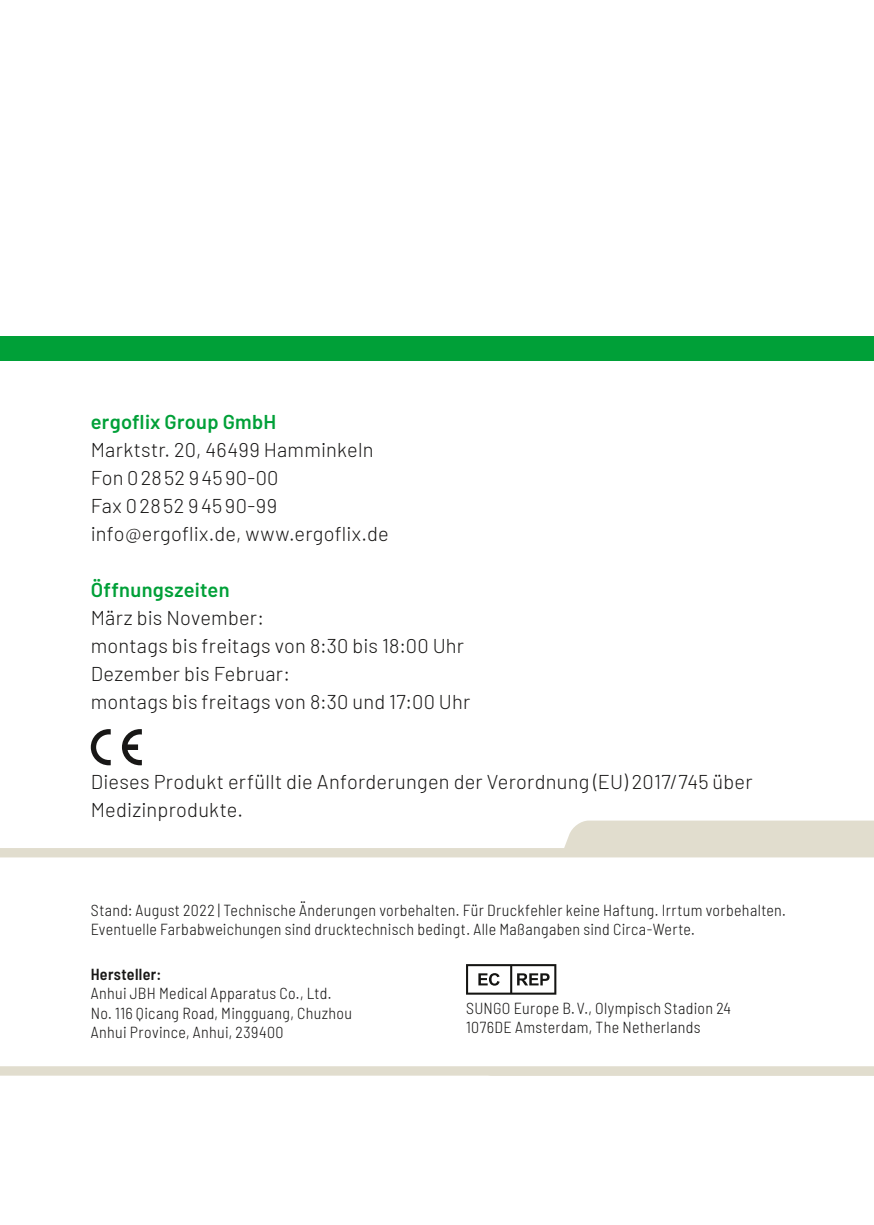
<style>
.page{position:relative;width:874px;height:1225px;background:#fff}
.page>*{position:absolute;margin:0;border:0;box-sizing:border-box;transform-origin:0 0}
.t1{font:300 20px/28px "Barlow";letter-spacing:.01em;color:#181716}
.t2{font:600 20px "Barlow";letter-spacing:.015em;color:#00a038}
.t3{font:300 semi-condensed 16px/19.2px "Barlow";letter-spacing:.02em;color:#181716}
.t4{font:600 semi-condensed 16px "Barlow";letter-spacing:.02em;color:#181716}
</style>
<div class="page">
<svg style="left:91px;top:729px;width:20px;height:36px"></svg>
<svg style="left:122px;top:729px;width:20px;height:36px"></svg>
<div style="left:0;top:336px;width:873px;height:25px;background:#00a038"></div>
<div style="left:564px;top:820px;width:309px;height:28px;background:#e1ddce"></div>
<svg style="left:0;top:848px;width:873px;height:227px"></svg>
<svg style="left:466px;top:964px;width:90px;height:30px"></svg>
<p class="t2" style="left:91px;top:407px;width:187px">ergoflix Group GmbH</p>
<p class="t1" style="left:91px;top:434px;width:299px">Marktstr. 20, 46499 Hamminkeln<br>Fon 02852 94590-00<br>Fax 02852 94590-99 info@ergoflix.de, www.ergoflix.de</p>
<p class="t2" style="left:91px;top:575px;width:140px">Öffnungszeiten</p>
<p class="t1" style="left:91px;top:602px;width:381px">März bis November:<br>montags bis freitags von 8:30 bis 18:00 Uhr<br>Dezember bis Februar:<br>montags bis freitags von 8:30 und 17:00 Uhr</p>
<p class="t1" style="left:91px;top:766px;width:663px">Dieses Produkt erfüllt die Anforderungen der Verordnung (EU) 2017/745 über<br>Medizinprodukte.</p>
<p class="t3" style="left:91px;top:899px;width:696px">Stand: August 2022 | Technische Änderungen vorbehalten. Für Druckfehler keine Haftung. Irrtum vorbehalten.<br>Eventuelle Farbabweichungen sind drucktechnisch bedingt. Alle Maßangaben sind Circa-Werte.</p>
<p class="t4" style="left:91px;top:962px;width:72px">Hersteller:</p>
<p class="t3" style="left:91px;top:982px;width:263px">Anhui JBH Medical Apparatus Co., Ltd.<br>No. 116 Qicang Road, Mingguang, Chuzhou<br>Anhui Province, Anhui, 239400</p>
<p class="t3" style="left:466px;top:997px;width:266px">SUNGO Europe B.V., Olympisch Stadion 24<br>1076DE Amsterdam, The Netherlands</p>
</div>
